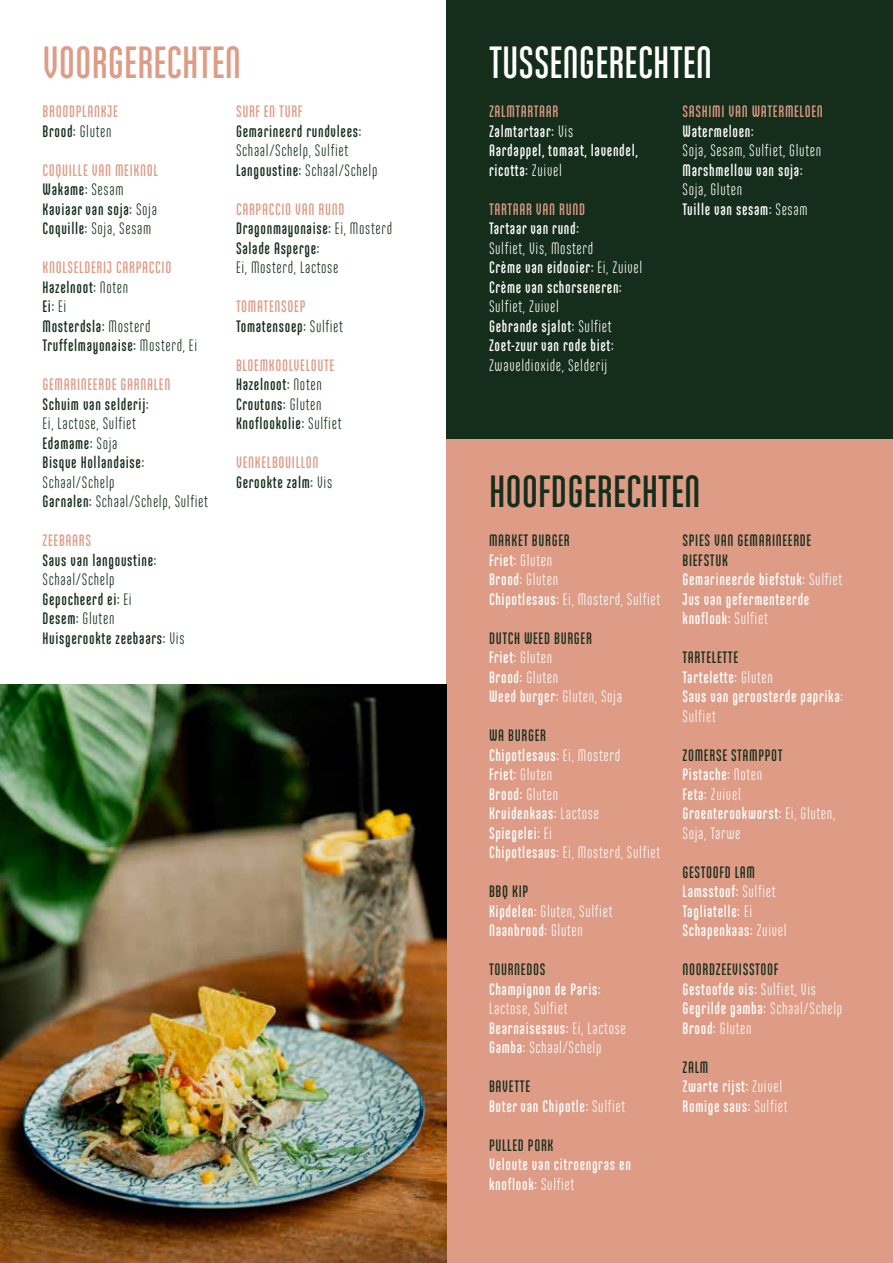
<style>
.page{position:relative;width:893px;height:1263px;background:#fff}
.page>*{position:absolute;margin:0;border:0;box-sizing:border-box;transform-origin:0 0}
.t1{font:700 45px "Ando";color:#fff}
.t2{font:700 45px "Ando";color:#152d1b}
.t3{font:700 45px "Ando";color:#de9c86}
.t4{font:700 16.5px/19.5px "Ando";letter-spacing:.04em;color:#fff}
.t5{font:700 16.5px/19.5px "Ando";letter-spacing:.04em;color:#152d1b}
.t6{font:16.5px/19.5px "Ando";letter-spacing:.04em;color:#fff}
.t7{font:700 16.5px/19.5px "Ando";letter-spacing:.04em;color:#de9c86}
.t8{font:16.5px/19.5px "Ando";letter-spacing:.04em;color:#152d1b}
.s1{color:#152d1b}
.s2{font-weight:400;color:#152d1b}
.s3{color:#de9c86}
.s4{font-weight:400}
.s5{font-weight:700}
.s6{font-weight:700;color:#152d1b}
</style>
<div class="page">
<div style="left:446px;top:0;width:447px;height:439px;background:#152d1b"></div>
<div style="left:446px;top:439px;width:447px;height:824px;background:#de9c86"></div>
<img style="left:0;top:685px;width:446px;height:578px">
<h1 class="t3" style="left:43px;top:39px;width:200px">VOORGERECHTEN</h1>
<p class="t7" style="left:43px;top:102px;width:77px">BROODPLANKJE<br><span class="s1">Brood:</span> <span class="s2">Gluten</span></p>
<p class="t5" style="left:43px;top:160px;width:117px"><span class="s3">COQUILLE VAN MEIKNOL<br></span>Wakame: <span class="s4">Sesam<br></span>Kaviaar van soja: <span class="s4">Soja<br></span>Coquille: <span class="s4">Soja, Sesam</span></p>
<p class="t5" style="left:43px;top:258px;width:156px"><span class="s3">KNOLSELDERIJ CARPACCIO<br></span>Hazelnoot: <span class="s4">Noten<br></span>Ei: <span class="s4">Ei<br></span>Mosterdsla: <span class="s4">Mosterd<br></span>Truffelmayonaise: <span class="s4">Mosterd, Ei</span></p>
<p class="t7" style="left:43px;top:375px;width:129px">GEMARINEERDE GARNALEN</p>
<p class="t5" style="left:43px;top:394px;width:107px">Schuim van selderij:</p>
<p class="t5" style="left:43px;top:414px;width:103px"><span class="s4">Ei, Lactose, Sulfiet<br></span>Edamame: <span class="s4">Soja<br></span>Bisque Hollandaise:</p>
<p class="t8" style="left:43px;top:472px;width:167px">Schaal/Schelp<br><span class="s5">Garnalen:</span> Schaal/Schelp, Sulfiet</p>
<p class="t7" style="left:43px;top:531px;width:50px">ZEEBAARS</p>
<p class="t5" style="left:43px;top:550px;width:115px">Saus van langoustine:</p>
<p class="t5" style="left:43px;top:570px;width:143px"><span class="s4">Schaal/Schelp<br></span>Gepocheerd ei: <span class="s4">Ei<br></span>Desem: <span class="s4">Gluten<br></span>Huisgerookte zeebaars: <span class="s4">Vis</span></p>
<p class="t7" style="left:236px;top:102px;width:68px">SURF EN TURF</p>
<p class="t5" style="left:236px;top:121px;width:127px">Gemarineerd rundvlees:</p>
<p class="t8" style="left:236px;top:141px;width:143px">Schaal/Schelp, Sulfiet<br><span class="s5">Langoustine:</span> Schaal/Schelp</p>
<p class="t5" style="left:236px;top:199px;width:158px"><span class="s3">CARPACCIO VAN RUND<br></span>Dragonmayonaise: <span class="s4">Ei, Mosterd<br></span>Salade Asperge:</p>
<p class="t8" style="left:236px;top:258px;width:104px">Ei, Mosterd, Lactose</p>
<p class="t5" style="left:236px;top:297px;width:109px"><span class="s3">TOMATENSOEP<br></span>Tomatensoep: <span class="s4">Sulfiet</span></p>
<p class="t5" style="left:236px;top:355px;width:107px"><span class="s3">BLOEMKOOLVELOUTE<br></span>Hazelnoot: <span class="s4">Noten<br></span>Croutons: <span class="s4">Gluten<br></span>Knoflookolie: <span class="s4">Sulfiet</span></p>
<p class="t7" style="left:236px;top:453px;width:98px">VENKELBOUILLON<br><span class="s1">Gerookte zalm:</span> <span class="s2">Vis</span></p>
<h1 class="t1" style="left:489px;top:39px;width:225px">TUSSENGERECHTEN</h1>
<p class="t4" style="left:489px;top:102px;width:150px"><span class="s3">ZALMTARTAAR<br></span>Zalmtartaar: <span class="s4">Vis<br></span>Aardappel, tomaat, lavendel, ricotta: <span class="s4">Zuivel</span></p>
<p class="t7" style="left:489px;top:199px;width:98px">TARTAAR VAN RUND</p>
<p class="t4" style="left:489px;top:219px;width:91px">Tartaar van rund:</p>
<p class="t4" style="left:489px;top:238px;width:155px"><span class="s4">Sulfiet, Vis, Mosterd<br></span>Crème van eidooier: <span class="s4">Ei, Zuivel<br></span>Crème van schorseneren:</p>
<p class="t4" style="left:489px;top:297px;width:126px"><span class="s4">Sulfiet, Zuivel<br></span>Gebrande sjalot: <span class="s4">Sulfiet<br></span>Zoet-zuur van rode biet:</p>
<p class="t6" style="left:489px;top:355px;width:120px">Zwaveldioxide, Selderij</p>
<p class="t7" style="left:682px;top:102px;width:142px">SASHIMI VAN WATERMELOEN</p>
<p class="t4" style="left:682px;top:121px;width:73px">Watermeloen:</p>
<p class="t6" style="left:682px;top:141px;width:140px">Soja, Sesam, Sulfiet, Gluten</p>
<p class="t4" style="left:682px;top:160px;width:122px">Marshmellow van soja:</p>
<p class="t6" style="left:682px;top:180px;width:127px">Soja, Gluten<br><span class="s5">Tuille van sesam:</span> Sesam</p>
<h1 class="t2" style="left:489px;top:468px;width:213px">HOOFDGERECHTEN</h1>
<p class="t6" style="left:489px;top:531px;width:173px"><span class="s6">MARKET BURGER<br></span><span class="s5">Friet:</span> Gluten<br><span class="s5">Brood:</span> Gluten<br><span class="s5">Chipotlesaus:</span> Ei, Mosterd, Sulfiet</p>
<p class="t4" style="left:489px;top:628px;width:135px"><span class="s1">DUTCH WEED BURGER<br></span>Friet: <span class="s4">Gluten<br></span>Brood: <span class="s4">Gluten<br></span>Weed burger: <span class="s4">Gluten, Soja</span></p>
<p class="t4" style="left:489px;top:726px;width:173px"><span class="s1">WA BURGER<br></span>Chipotlesaus: <span class="s4">Ei, Mosterd<br></span>Friet: <span class="s4">Gluten<br></span>Brood: <span class="s4">Gluten<br></span>Kruidenkaas: <span class="s4">Lactose<br></span>Spiegelei: <span class="s4">Ei<br></span>Chipotlesaus: <span class="s4">Ei, Mosterd, Sulfiet</span></p>
<p class="t6" style="left:489px;top:882px;width:125px"><span class="s6">BBQ KIP<br></span><span class="s5">Kipdelen:</span> Gluten, Sulfiet<br><span class="s5">Naanbrood:</span> Gluten</p>
<p class="t5" style="left:489px;top:960px;width:58px">TOURNEDOS</p>
<p class="t4" style="left:489px;top:979px;width:113px">Champignon de Paris:</p>
<p class="t6" style="left:489px;top:999px;width:138px">Lactose, Sulfiet<br><span class="s5">Bearnaisesaus:</span> Ei, Lactose<br><span class="s5">Gamba:</span> Schaal/Schelp</p>
<p class="t4" style="left:489px;top:1077px;width:138px"><span class="s1">BAVETTE<br></span>Boter van Chipotle: <span class="s4">Sulfiet</span></p>
<p class="t5" style="left:489px;top:1135px;width:66px">PULLED PORK</p>
<p class="t4" style="left:489px;top:1155px;width:143px">Veloute van citroengras en knoflook: <span class="s4">Sulfiet</span></p>
<p class="t4" style="left:682px;top:531px;width:161px"><span class="s1">SPIES VAN GEMARINEERDE<br>BIEFSTUK<br></span>Gemarineerde biefstuk: <span class="s4">Sulfiet<br></span>Jus van gefermenteerde knoflook: <span class="s4">Sulfiet</span></p>
<p class="t4" style="left:682px;top:648px;width:162px"><span class="s1">TARTELETTE<br></span>Tartelette: <span class="s4">Gluten<br></span>Saus van geroosterde paprika:</p>
<p class="t6" style="left:682px;top:707px;width:35px">Sulfiet</p>
<p class="t4" style="left:682px;top:745px;width:154px"><span class="s1">ZOMERSE STAMPPOT<br></span>Pistache: <span class="s4">Noten<br></span>Feta: <span class="s4">Zuivel<br></span>Groenterookworst: <span class="s4">Ei, Gluten,<br>Soja, Tarwe</span></p>
<p class="t4" style="left:682px;top:862px;width:106px"><span class="s1">GESTOOFD LAM<br></span>Lamsstoof: <span class="s4">Sulfiet<br></span>Tagliatelle: <span class="s4">Ei<br></span>Schapenkaas: <span class="s4">Zuivel</span></p>
<p class="t4" style="left:682px;top:960px;width:161px"><span class="s1">NOORDZEEVISSTOOF<br></span>Gestoofde vis: <span class="s4">Sulfiet, Vis<br></span>Gegrilde gamba: <span class="s4">Schaal/Schelp<br></span>Brood: <span class="s4">Gluten</span></p>
<p class="t4" style="left:682px;top:1058px;width:107px"><span class="s1">ZALM<br></span>Zwarte rijst: <span class="s4">Zuivel<br></span>Romige saus: <span class="s4">Sulfiet</span></p>
</div>
